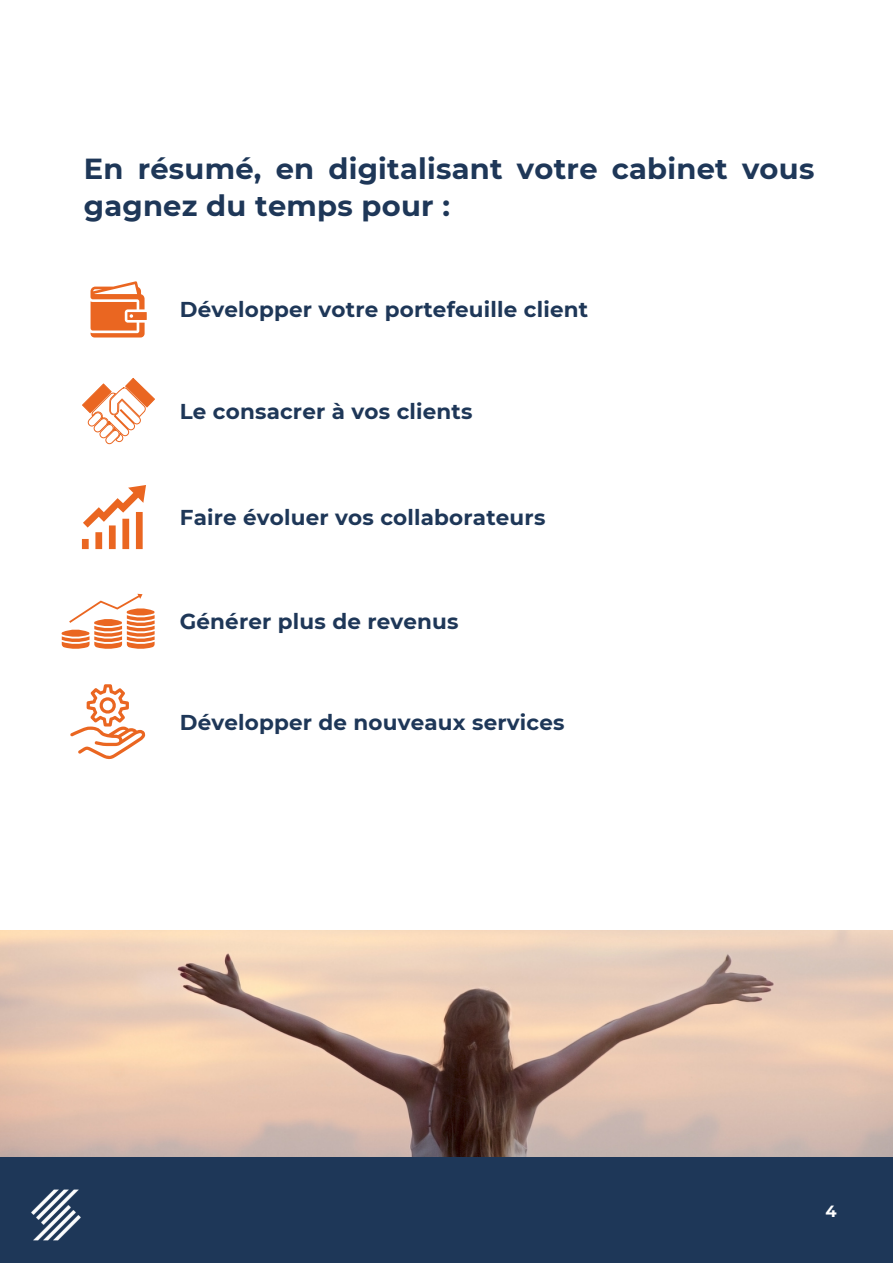
<style>
.page{position:relative;width:893px;height:1264px;background:#fff}
.page>*{position:absolute;margin:0;border:0;box-sizing:border-box;transform-origin:0 0}
.t1{font:700 28.95px/37px "Montserrat";letter-spacing:.01em;color:#1e3758}
.t2{font:700 21.45px "Montserrat";letter-spacing:.01em;color:#1e3758}
.t3{font:700 16.2px "Montserrat";color:#fff}
</style>
<div class="page">
<img style="left:0;top:930px;width:892px;height:227px">
<div style="left:0;top:1157px;width:892px;height:105px;background:#1e3758"></div>
<svg style="left:90px;top:281px;width:57px;height:56px"></svg>
<svg style="left:82px;top:378px;width:73px;height:66px"></svg>
<svg style="left:82px;top:485px;width:64px;height:64px"></svg>
<svg style="left:61px;top:593px;width:94px;height:55px"></svg>
<svg style="left:70px;top:684px;width:75px;height:75px"></svg>
<img style="left:31px;top:1189px;width:50px;height:52px">
<p class="t1" style="left:84px;top:150px;width:732px">En résumé, en digitalisant votre cabinet vous gagnez du temps pour :</p>
<p class="t2" style="left:180px;top:296px;width:410px">Développer votre portefeuille client</p>
<p class="t2" style="left:180px;top:398px;width:294px">Le consacrer à vos clients</p>
<p class="t2" style="left:180px;top:504px;width:367px">Faire évoluer vos collaborateurs</p>
<p class="t2" style="left:180px;top:608px;width:280px">Générer plus de revenus</p>
<p class="t2" style="left:180px;top:708px;width:386px">Développer de nouveaux services</p>
<p class="t3" style="left:825px;top:1201px;width:13px">4</p>
</div>
